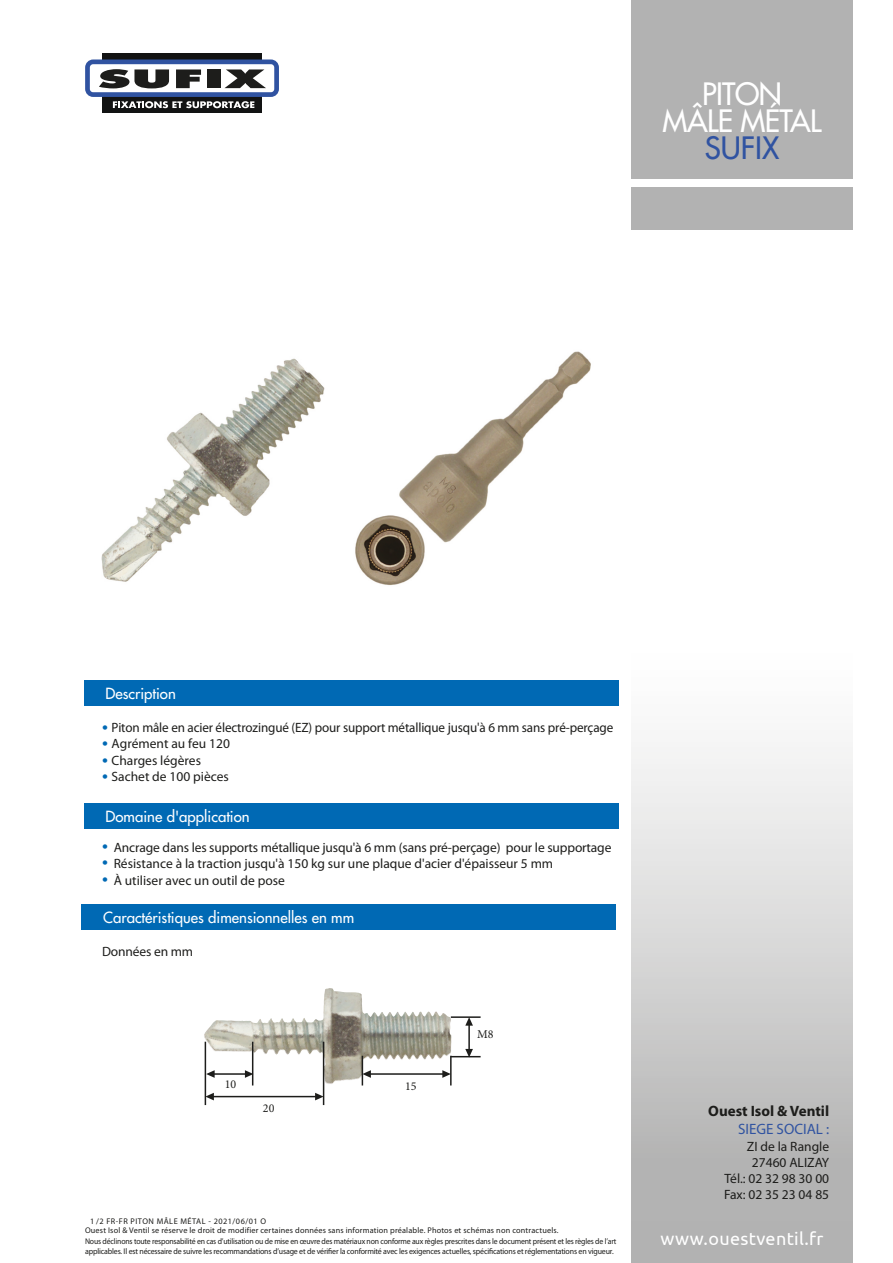
<style>
.page{position:relative;width:893px;height:1263px;background:#fff}
.page>*{position:absolute;margin:0;border:0;box-sizing:border-box;transform-origin:0 0}
.t1{font:500 30px "Futura Std";letter-spacing:-.02em;color:#fff}
.t2{font:500 30px "Futura Std";color:#3053a1}
.t3{font:18px "Ubuntu";letter-spacing:.02em;color:#fff}
.t4{font:500 15px "Futura Std";color:#fff}
.t5{font:700 15px "Myriad Pro";color:#1d1d1b}
.t6{font:15px "Myriad Pro";color:#3053a1}
.t7{font:13.5px/16.2px "Myriad Pro";color:#1d1d1b;text-align:right}
.t8{font:12px "Minion Pro";color:#1d1d1b}
.t9{font:8.25px "Myriad Pro";letter-spacing:-.02em;color:#1d1d1b;scale:.96 1}
.t10{font:8.25px "Myriad Pro";letter-spacing:-.02em;color:#1d1d1b;scale:.94 1}
.t11{font:8.25px "Myriad Pro";letter-spacing:.02em;color:#1d1d1b}
.t12{font:8.25px "Myriad Pro";letter-spacing:.06em;color:#1d1d1b}
.s1{font-size:21px;color:#0069b4}
</style>
<div class="page">
<div style="left:631px;top:1216px;width:222px;height:47px;background:#b2b2b2"></div>
<div style="left:631px;top:0;width:222px;height:179px;background:#b2b2b2"></div>
<div style="left:631px;top:187px;width:222px;height:43px;background:#b2b2b2"></div>
<div style="left:103px;top:53px;width:159px;height:60px;background:#121313"></div>
<svg style="left:85px;top:59px;width:194px;height:49px"></svg>
<div style="left:631px;top:604px;width:222px;height:616px;background:linear-gradient(to bottom,#fff,#afafaf)"></div>
<div style="left:84px;top:680px;width:534px;height:26px;background:#0069b4"></div>
<div style="left:84px;top:803px;width:534px;height:25px;background:#0069b4"></div>
<div style="left:82px;top:904px;width:534px;height:26px;background:#0069b4"></div>
<img style="left:355px;top:351px;width:236px;height:234px">
<img style="left:101px;top:358px;width:224px;height:224px">
<img style="left:204px;top:988px;width:125px;height:67px">
<hr style="left:367px;top:1073px;width:80px;height:2px;background:#1d1d1b">
<svg style="left:442px;top:1070px;width:8px;height:8px"></svg>
<hr style="left:468px;top:1021px;width:2px;height:32px;background:#1d1d1b">
<svg style="left:465px;top:1018px;width:8px;height:8px"></svg>
<svg style="left:465px;top:1049px;width:8px;height:7px"></svg>
<hr style="left:210px;top:1096px;width:109px;height:1px;background:#1d1d1b">
<hr style="left:210px;top:1073px;width:39px;height:2px;background:#1d1d1b">
<svg style="left:315px;top:1093px;width:8px;height:7px"></svg>
<svg style="left:245px;top:1070px;width:7px;height:8px"></svg>
<svg style="left:206px;top:1093px;width:8px;height:7px"></svg>
<svg style="left:206px;top:1070px;width:9px;height:8px"></svg>
<hr style="left:450px;top:1056px;width:2px;height:29px;background:#1d1d1b">
<hr style="left:451px;top:1016px;width:30px;height:2px;background:#1d1d1b">
<hr style="left:323px;top:1042px;width:1px;height:63px;background:#1d1d1b">
<svg style="left:362px;top:1056px;width:9px;height:29px"></svg>
<hr style="left:451px;top:1056px;width:30px;height:1px;background:#1d1d1b">
<hr style="left:252px;top:1042px;width:1px;height:43px;background:#1d1d1b">
<hr style="left:205px;top:1042px;width:1px;height:63px;background:#1d1d1b">
<p class="t1" style="left:702px;top:75px;width:81px">PITON</p>
<p class="t1" style="left:663px;top:102px;width:160px">MÂLE MÉTAL</p>
<p class="t2" style="left:705px;top:129px;width:76px">SUFIX</p>
<p class="t4" style="left:105px;top:684px;width:72px">Description</p>
<p class="t7" style="left:102px;top:719px;width:513px"><span class="s1">•</span> Piton mâle en acier électrozingué (EZ) pour support métallique jusqu'à 6 mm sans pré-perçage</p>
<p class="t7" style="left:102px;top:735px;width:129px"><span class="s1">•</span> Agrément au feu 120</p>
<p class="t7" style="left:102px;top:752px;width:101px"><span class="s1">•</span> Charges légères</p>
<p class="t7" style="left:102px;top:768px;width:128px"><span class="s1">•</span> Sachet de 100 pièces</p>
<p class="t4" style="left:105px;top:807px;width:146px">Domaine d'application</p>
<p class="t7" style="left:102px;top:839px;width:511px"><span class="s1">•</span> Ancrage dans les supports métallique jusqu'à 6 mm (sans pré-perçage) pour le supportage</p>
<p class="t7" style="left:102px;top:855px;width:453px"><span class="s1">•</span> Résistance à la traction jusqu'à 150 kg sur une plaque d'acier d'épaisseur 5 mm</p>
<p class="t7" style="left:102px;top:872px;width:185px"><span class="s1">•</span> À utiliser avec un outil de pose</p>
<p class="t4" style="left:103px;top:908px;width:253px">Caractéristiques dimensionnelles en mm</p>
<p class="t7" style="left:102px;top:943px;width:93px">Données en mm</p>
<p class="t8" style="left:225px;top:1076px;width:13px">10</p>
<p class="t8" style="left:263px;top:1100px;width:13px">20</p>
<p class="t8" style="left:405px;top:1078px;width:13px">15</p>
<p class="t8" style="left:477px;top:1026px;width:18px">M8</p>
<p class="t5" style="left:708px;top:1101px;width:123px">Ouest Isol &amp; Ventil</p>
<p class="t6" style="left:738px;top:1120px;width:93px">SIEGE SOCIAL :</p>
<p class="t7" style="left:724px;top:1138px;width:107px">ZI de la Rangle<br>27460 ALIZAY<br>Tél.: 02 32 98 30 00<br>Fax: 02 35 23 04 85</p>
<p class="t12" style="left:90px;top:1216px;width:177px">1/2 FR-FR PITON MÂLE MÉTAL - 2021/06/01 O</p>
<p class="t10" style="left:85px;top:1236px;width:567px">Nous déclinons toute responsabilité en cas d’utilisation ou de mise en œuvre des matériaux non conforme aux règles prescrites dans le document présent et les règles de l’art</p>
<h2 class="t3" style="left:660px;top:1228px;width:165px">www.ouestventil.fr</h2>
<p class="t9" style="left:85px;top:1246px;width:552px">applicables. Il est nécessaire de suivre les recommandations d’usage et de vérifier la conformité avec les exigences actuelles, spécifications et réglementations en vigueur.</p>
<p class="t11" style="left:85px;top:1225px;width:475px">Ouest Isol &amp; Ventil se réserve le droit de modifier certaines données sans information préalable. Photos et schémas non contractuels.</p>
</div>
